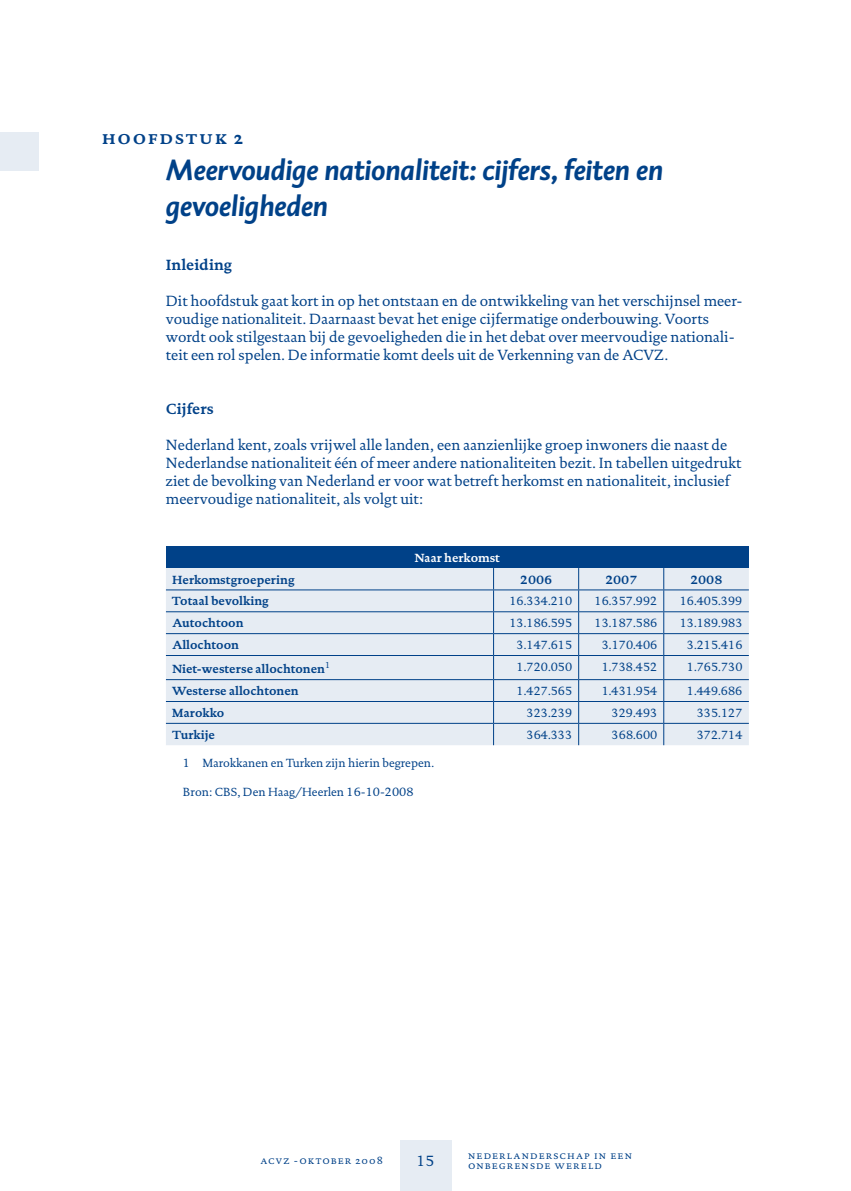
<style>
.page{position:relative;width:851px;height:1191px;background:#fff}
.page>*{position:absolute;margin:0;border:0;box-sizing:border-box;transform-origin:0 0}
.t1{font:italic 700 30px/36px "DTL Caspari ST";color:#004188}
.t2{font:700 18px "DTL Documenta T Caps";letter-spacing:.12em;color:#004188}
.t3{font:15px/18px "DTL Documenta T";color:#004188}
.t4{font:700 15px "DTL Documenta T";color:#004188}
.t5{font:12px "DTL Documenta T";color:#004188}
.t6{font:700 12px "DTL Documenta T";color:#004188}
.t7{font:700 12px "DTL Documenta T";color:#fff}
.t8{font:10.5px/10.5px "DTL Documenta T Caps";letter-spacing:.105em;color:#004188}
</style>
<div class="page">
<div style="left:400px;top:1140px;width:51px;height:51px;background:#e6ecf3"></div>
<div style="left:0;top:132px;width:38px;height:38px;background:#e6ecf3"></div>
<div style="left:166px;top:546px;width:582px;height:22px;background:#004188"></div>
<div style="left:166px;top:568px;width:582px;height:177px;background:#e6ecf3"></div>
<hr style="left:166px;top:589px;width:327px;height:1px;background:#004188">
<hr style="left:493px;top:589px;width:85px;height:1px;background:#004188">
<hr style="left:578px;top:589px;width:85px;height:1px;background:#004188">
<hr style="left:663px;top:589px;width:85px;height:1px;background:#004188">
<hr style="left:166px;top:611px;width:327px;height:1px;background:#004188">
<hr style="left:493px;top:611px;width:85px;height:1px;background:#004188">
<hr style="left:578px;top:611px;width:85px;height:1px;background:#004188">
<hr style="left:663px;top:611px;width:85px;height:1px;background:#004188">
<hr style="left:166px;top:633px;width:327px;height:1px;background:#004188">
<hr style="left:493px;top:633px;width:85px;height:1px;background:#004188">
<hr style="left:578px;top:633px;width:85px;height:1px;background:#004188">
<hr style="left:663px;top:633px;width:85px;height:1px;background:#004188">
<hr style="left:166px;top:655px;width:327px;height:1px;background:#004188">
<hr style="left:493px;top:655px;width:85px;height:1px;background:#004188">
<hr style="left:578px;top:655px;width:85px;height:1px;background:#004188">
<hr style="left:663px;top:655px;width:85px;height:1px;background:#004188">
<hr style="left:166px;top:679px;width:327px;height:1px;background:#004188">
<hr style="left:493px;top:679px;width:85px;height:1px;background:#004188">
<hr style="left:578px;top:679px;width:85px;height:1px;background:#004188">
<hr style="left:663px;top:679px;width:85px;height:1px;background:#004188">
<hr style="left:166px;top:701px;width:327px;height:1px;background:#004188">
<hr style="left:493px;top:701px;width:85px;height:1px;background:#004188">
<hr style="left:578px;top:701px;width:85px;height:1px;background:#004188">
<hr style="left:663px;top:701px;width:85px;height:1px;background:#004188">
<hr style="left:166px;top:723px;width:327px;height:1px;background:#004188">
<hr style="left:493px;top:723px;width:85px;height:1px;background:#004188">
<svg style="left:493px;top:568px;width:1px;height:177px"></svg>
<hr style="left:578px;top:723px;width:85px;height:1px;background:#004188">
<svg style="left:578px;top:568px;width:1px;height:177px"></svg>
<hr style="left:663px;top:723px;width:85px;height:1px;background:#004188">
<svg style="left:663px;top:568px;width:1px;height:177px"></svg>
<p class="t2" style="left:102px;top:127px;width:142px">hoofdstuk 2</p>
<h1 class="t1" style="left:166px;top:151px;width:499px">Meervoudige nationaliteit: cijfers, feiten en gevoelig-heden</h1>
<p class="t4" style="left:166px;top:256px;width:68px">Inleiding</p>
<p class="t3" style="left:166px;top:292px;width:578px">Dit hoofdstuk gaat kort in op het ontstaan en de ontwikkeling van het verschijnsel meer&shy;voudige nationaliteit. Daarnaast bevat het enige cijfermatige onderbouwing. Voorts wordt ook stilgestaan bij de gevoeligheden die in het debat over meervoudige nationali&shy;teit een rol spelen. De informatie komt deels uit de Verkenning van de ACVZ.</p>
<p class="t4" style="left:166px;top:400px;width:49px">Cijfers</p>
<p class="t3" style="left:166px;top:436px;width:577px">Nederland kent, zoals vrijwel alle landen, een aanzienlijke groep inwoners die naast de Nederlandse nationaliteit één of meer andere nationaliteiten bezit. In tabellen uitgedrukt ziet de bevolking van Nederland er voor wat betreft herkomst en nationaliteit, inclusief meervoudige nationaliteit, als volgt uit:</p>
<p class="t7" style="left:414px;top:550px;width:87px">Naar herkomst</p>
<p class="t6" style="left:172px;top:572px;width:124px">Herkomstgroepering</p>
<p class="t6" style="left:520px;top:572px;width:34px">2006</p>
<p class="t6" style="left:605px;top:572px;width:34px">2007</p>
<p class="t6" style="left:690px;top:572px;width:34px">2008</p>
<p class="t6" style="left:172px;top:594px;width:98px">Totaal bevolking</p>
<p class="t5" style="left:509px;top:594px;width:64px">16.334.210</p>
<p class="t5" style="left:594px;top:594px;width:64px">16.3 57.992</p>
<p class="t5" style="left:679px;top:594px;width:64px">16.405.3 99</p>
<p class="t6" style="left:172px;top:616px;width:73px">Autochtoon</p>
<p class="t5" style="left:509px;top:616px;width:64px">13.186.595</p>
<p class="t5" style="left:594px;top:616px;width:64px">13.187.586</p>
<p class="t5" style="left:679px;top:616px;width:62px">13.189.983</p>
<p class="t6" style="left:172px;top:637px;width:68px">Allochtoon</p>
<p class="t5" style="left:516px;top:638px;width:57px">3.147.615</p>
<p class="t5" style="left:601px;top:638px;width:57px">3 .170.406</p>
<p class="t5" style="left:686px;top:638px;width:57px">3.215.416</p>
<p class="t6" style="left:172px;top:662px;width:159px">Niet-westerse allochtonen<sup>1</sup></p>
<p class="t5" style="left:516px;top:660px;width:57px">1.720.050</p>
<p class="t5" style="left:601px;top:660px;width:57px">1.73 8.452</p>
<p class="t5" style="left:686px;top:660px;width:57px">1.765.730</p>
<p class="t6" style="left:172px;top:683px;width:128px">Westerse allochtonen</p>
<p class="t5" style="left:516px;top:684px;width:57px">1.427.565</p>
<p class="t5" style="left:601px;top:684px;width:57px">1.43 1.954</p>
<p class="t5" style="left:686px;top:684px;width:57px">1.449.686</p>
<p class="t6" style="left:172px;top:705px;width:54px">Marokko</p>
<p class="t5" style="left:526px;top:706px;width:47px">323.239</p>
<p class="t5" style="left:611px;top:706px;width:45px">3 29.493</p>
<p class="t5" style="left:696px;top:706px;width:46px">335.127</p>
<p class="t6" style="left:172px;top:727px;width:44px">Turkije</p>
<p class="t5" style="left:526px;top:727px;width:32px">3 64.333</p>
<p class="t5" style="left:611px;top:727px;width:47px">3 68.600</p>
<p class="t5" style="left:696px;top:727px;width:47px">372.714</p>
<p class="t5" style="left:183px;top:756px;width:252px">1 Marokkanen en Turken zijn hierin begrepen.</p>
<p class="t5" style="left:183px;top:784px;width:232px">Bron: CBS, Den Haag/Heerlen 16-10-2008</p>
<p class="t8" style="left:260px;top:1155px;width:124px">acvz -oktober 2008</p>
<p class="t3" style="left:416px;top:1152px;width:19px">15</p>
<p class="t8" style="left:468px;top:1150px;width:165px">nederlanderschap in een onbegrensde wereld</p>
</div>
